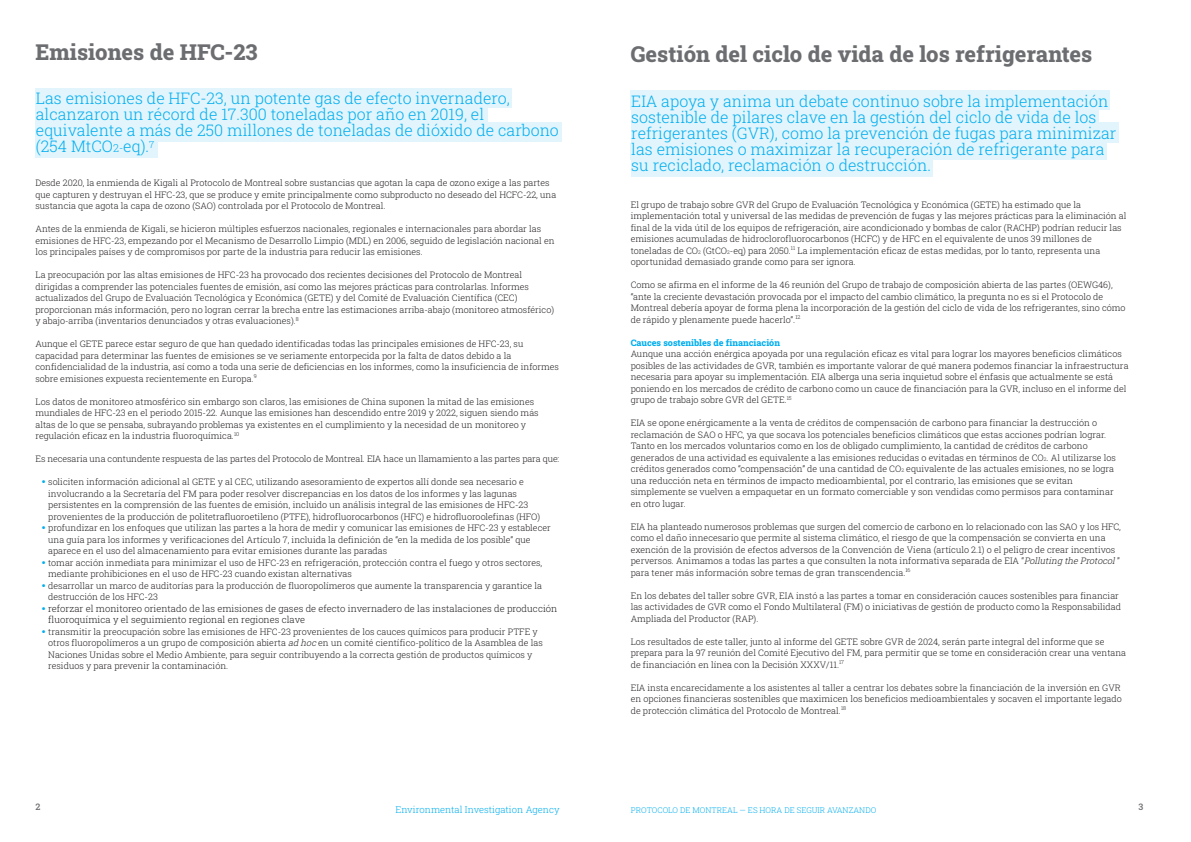
<style>
.page{position:relative;width:1191px;height:842px;background:#fff}
.page>*{position:absolute;margin:0;border:0;box-sizing:border-box;transform-origin:0 0}
.t1{font:800 22px "Roboto Slab";color:#6c6d70}
.t2{font:300 16px/16px "Roboto Slab";color:#00aeef}
.t3{font:300 9.5px/11.5px "Roboto Slab";color:#231f20}
.t4{font:300 9.5px "Roboto Slab";color:#00aeef}
.t5{font:300 9px/11.5px "Roboto Slab";color:#231f20}
.t6{font:800 9px "Roboto Slab";color:#00aeef}
.t7{font:500 9px "Roboto Slab";color:#6c6d70}
.t8{font:300 8px "Roboto Slab";color:#00aeef}
.s1{font-size:11px}
.s2{font-style:italic}
.s3{font-size:5px}
</style>
<div class="page">
<div style="left:35px;top:88px;width:476px;height:20px;background:#e2f4fc"></div>
<div style="left:35px;top:103px;width:453px;height:22px;background:#e2f4fc"></div>
<div style="left:35px;top:122px;width:527px;height:20px;background:#e2f4fc"></div>
<div style="left:35px;top:133px;width:123px;height:25px;background:#e2f4fc"></div>
<div style="left:631px;top:90px;width:479px;height:20px;background:#e2f4fc"></div>
<div style="left:631px;top:105px;width:467px;height:22px;background:#e2f4fc"></div>
<div style="left:631px;top:123px;width:487px;height:20px;background:#e2f4fc"></div>
<div style="left:631px;top:143px;width:476px;height:17px;background:#e2f4fc"></div>
<div style="left:631px;top:157px;width:301px;height:19px;background:#e2f4fc"></div>
<h1 class="t1" style="left:35px;top:39px;width:224px">Emisiones de HFC-23</h1>
<h2 class="t2" style="left:36px;top:91px;width:524px">Las emisiones de HFC-23, un potente gas de efecto invernadero, alcanzaron un récord de 17.300 toneladas por año en 2019, el equivalente a más de 250 millones de toneladas de dióxido de carbono (254 MtCO<span class="s1">2-</span>eq).<sup>7</sup></h2>
<p class="t5" style="left:35px;top:177px;width:522px">Desde 2020, la enmienda de Kigali al Protocolo de Montreal sobre sustancias que agotan la capa de ozono exige a las partes que capturen y destruyan el HFC-23, que se produce y emite principalmente como subproducto no deseado del HCFC-22, una sustancia que agota la capa de ozono (SAO) controlada por el Protocolo de Montreal.</p>
<p class="t5" style="left:35px;top:223px;width:521px">Antes de la enmienda de Kigali, se hicieron múltiples esfuerzos nacionales, regionales e internacionales para abordar las emisiones de HFC-23, empezando por el Mecanismo de Desarrollo Limpio (MDL) en 2006, seguido de legislación nacional en los principales países y de compromisos por parte de la industria para reducir las emisiones.</p>
<p class="t5" style="left:35px;top:269px;width:520px">La preocupación por las altas emisiones de HFC-23 ha provocado dos recientes decisiones del Protocolo de Montreal dirigidas a comprender las potenciales fuentes de emisión, así como las mejores prácticas para controlarlas. Informes actualizados del Grupo de Evaluación Tecnológica y Económica (GETE) y del Comité de Evaluación Científica (CEC) proporcionan más información, pero no logran cerrar la brecha entre las estimaciones arriba-abajo (monitoreo atmosférico) y abajo-arriba (inventarios denunciados y otras evaluaciones).<sup>8</sup></p>
<p class="t5" style="left:35px;top:338px;width:525px">Aunque el GETE parece estar seguro de que han quedado identificadas todas las principales emisiones de HFC-23, su capacidad para determinar las fuentes de emisiones se ve seriamente entorpecida por la falta de datos debido a la confidencialidad de la industria, así como a toda una serie de deficiencias en los informes, como la insuficiencia de informes sobre emisiones expuesta recientemente en Europa.<sup>9</sup></p>
<p class="t5" style="left:35px;top:396px;width:505px">Los datos de monitoreo atmosférico sin embargo son claros, las emisiones de China suponen la mitad de las emisiones mundiales de HFC-23 en el periodo 2015-22. Aunque las emisiones han descendido entre 2019 y 2022, siguen siendo más altas de lo que se pensaba, subrayando problemas ya existentes en el cumplimiento y la necesidad de un monitoreo y regulación eficaz en la industria fluoroquímica.<sup>10</sup></p>
<p class="t5" style="left:35px;top:453px;width:525px">Es necesaria una contundente respuesta de las partes del Protocolo de Montreal. EIA hace un llamamiento a las partes para que:</p>
<p class="t5" style="left:48px;top:476px;width:493px;text-indent:-6px"><sup>●</sup> soliciten información adicional al GETE y al CEC, utilizando asesoramiento de expertos allí donde sea necesario e involucrando a la Secretaría del FM para poder resolver discrepancias en los datos de los informes y las lagunas persistentes en la comprensión de las fuentes de emisión, incluido un análisis integral de las emisiones de HFC-23 provenientes de la producción de politetrafluoroetileno (PTFE), hidrofluorocarbonos (HFC) e hidrofluoroolefinas (HFO)</p>
<p class="t5" style="left:48px;top:522px;width:504px;text-indent:-6px"><sup>●</sup> profundizar en los enfoques que utilizan las partes a la hora de medir y comunicar las emisiones de HFC-23 y establecer una guía para los informes y verificaciones del Artículo 7, incluida la definición de “en la medida de los posible” que aparece en el uso del almacenamiento para evitar emisiones durante las paradas</p>
<p class="t5" style="left:48px;top:557px;width:495px;text-indent:-6px"><sup>●</sup> tomar acción inmediata para minimizar el uso de HFC-23 en refrigeración, protección contra el fuego y otros sectores, mediante prohibiciones en el uso de HFC-23 cuando existan alternativas</p>
<p class="t5" style="left:48px;top:580px;width:495px;text-indent:-6px"><sup>●</sup> desarrollar un marco de auditorías para la producción de fluoropolímeros que aumente la transparencia y garantice la destrucción de los HFC-23</p>
<p class="t3" style="left:48px;top:603px;width:511px;text-indent:-6px"><sup>●</sup> reforzar el monitoreo orientado de las emisiones de gases de efecto invernadero de las instalaciones de producción fluoroquímica y el seguimiento regional en regiones clave</p>
<p class="t5" style="left:48px;top:626px;width:496px;text-indent:-6px"><sup>●</sup> transmitir la preocupación sobre las emisiones de HFC-23 provenientes de los cauces químicos para producir PTFE y otros fluoropolímeros a un grupo de composición abierta <span class="s2">adhoc</span>en un comité científico-político de la Asamblea de las Naciones Unidas sobre el Medio Ambiente, para seguir contribuyendo a la correcta gestión de productos químicos y residuos y para prevenir la contaminación.</p>
<p class="t7" style="left:35px;top:801px;width:6px">2</p>
<p class="t4" style="left:395px;top:804px;width:166px">Environmental Investigation Agency</p>
<h1 class="t1" style="left:631px;top:42px;width:463px">Gestión del ciclo de vida de los refrigerantes</h1>
<p class="t2" style="left:631px;top:93px;width:486px">EIA apoya y anima un debate continuo sobre la implementación sostenible de pilares clave en la gestión del ciclo de vida de los refrigerantes (GVR), como la prevención de fugas para minimizar las emisiones o maximizar la recuperación de refrigerante para su reciclado, reclamación o destrucción.</p>
<p class="t5" style="left:630px;top:199px;width:497px">El grupo de trabajo sobre GVR del Grupo de Evaluación Tecnológica y Económica (GETE) ha estimado que la implementación total y universal de las medidas de prevención de fugas y las mejores prácticas para la eliminación al final de la vida útil de los equipos de refrigeración, aire acondicionado y bombas de calor (RACHP) podrían reducir las emisiones acumuladas de hidroclorofluorocarbonos (HCFC) y de HFC en el equivalente de unos 39 millones de toneladas de CO<span class="s3">2</span> (GtCO<span class="s3">2</span>-eq) para 2050.<sup>11</sup> La implementación eficaz de estas medidas, por lo tanto, representa una oportunidad demasiado grande como para ser ignora.</p>
<p class="t5" style="left:630px;top:280px;width:496px">Como se afirma en el informe de la 46 reunión del Grupo de trabajo de composición abierta de las partes (OEWG46), “ante la creciente devastación provocada por el impacto del cambio climático, la pregunta no es si el Protocolo de Montreal debería apoyar de forma plena la incorporación de la gestión del ciclo de vida de los refrigerantes, sino cómo de rápido y plenamente puede hacerlo”.<sup>12</sup></p>
<p class="t6" style="left:630px;top:337px;width:151px">Cauces sostenibles de financiación</p>
<p class="t5" style="left:630px;top:349px;width:499px">Aunque una acción enérgica apoyada por una regulación eficaz es vital para lograr los mayores beneficios climáticos posibles de las actividades de GVR, también es importante valorar de qué manera podemos financiar la infraestructura necesaria para apoyar su implementación. EIA alberga una seria inquietud sobre el énfasis que actualmente se está poniendo en los mercados de crédito de carbono como un cauce de financiación para la GVR, incluso en el informe del grupo de trabajo sobre GVR del GETE.<sup>15</sup></p>
<p class="t5" style="left:630px;top:418px;width:486px">EIA se opone enérgicamente a la venta de créditos de compensación de carbono para financiar la destrucción o reclamación de SAO o HFC, ya que socava los potenciales beneficios climáticos que estas acciones podrían lograr.<br>Tanto en los mercados voluntarios como en los de obligado cumplimiento, la cantidad de créditos de carbono generados de una actividad es equivalente a las emisiones reducidas o evitadas en términos de CO<span class="s3">2</span>. Al utilizarse los créditos generados como “compensación” de una cantidad de CO<span class="s3">2</span> equivalente de las actuales emisiones, no se logra una reducción neta en términos de impacto medioambiental, por el contrario, las emisiones que se evitan simplemente se vuelven a empaquetar en un formato comerciable y son vendidas como permisos para contaminar en otro lugar.</p>
<p class="t5" style="left:630px;top:521px;width:492px">EIA ha planteado numerosos problemas que surgen del comercio de carbono en lo relacionado con las SAO y los HFC, como el daño innecesario que permite al sistema climático, el riesgo de que la compensación se convierta en una exención de la provisión de efectos adversos de la Convención de Viena (artículo 2.1) o el peligro de crear incentivos perversos. Animamos a todas las partes a que consulten la nota informativa separada de EIA “<span class="s2">PollutingtheProtocol</span>” para tener más información sobre temas de gran transcendencia.<sup>16</sup></p>
<p class="t5" style="left:630px;top:590px;width:492px">En los debates del taller sobre GVR, EIA instó a las partes a tomar en consideración cauces sostenibles para financiar las actividades de GVR como el Fondo Multilateral (FM) o iniciativas de gestión de producto como la Responsabilidad<br>Ampliada del Productor (RAP).</p>
<p class="t5" style="left:630px;top:636px;width:497px">Los resultados de este taller, junto al informe del GETE sobre GVR de 2024, serán parte integral del informe que se prepara para la 97 reunión del Comité Ejecutivo del FM, para permitir que se tome en consideración crear una ventana de financiación en línea con la Decisión XXXV/11.<sup>17</sup></p>
<p class="t5" style="left:630px;top:682px;width:493px;text-align:justify">EIA insta encarecidamente a los asistentes al taller a centrar los debates sobre la financiación de la inversión en GVR en opciones financieras sostenibles que maximicen los beneficios medioambientales y socaven el importante legado de protección climática del Protocolo de Montreal.<sup>18</sup></p>
<p class="t8" style="left:631px;top:805px;width:247px">PROTOCOLO DE MONTREAL — ES HORA DE SEGUIR AVANzANDO</p>
<p class="t7" style="left:1138px;top:801px;width:6px">3</p>
</div>
